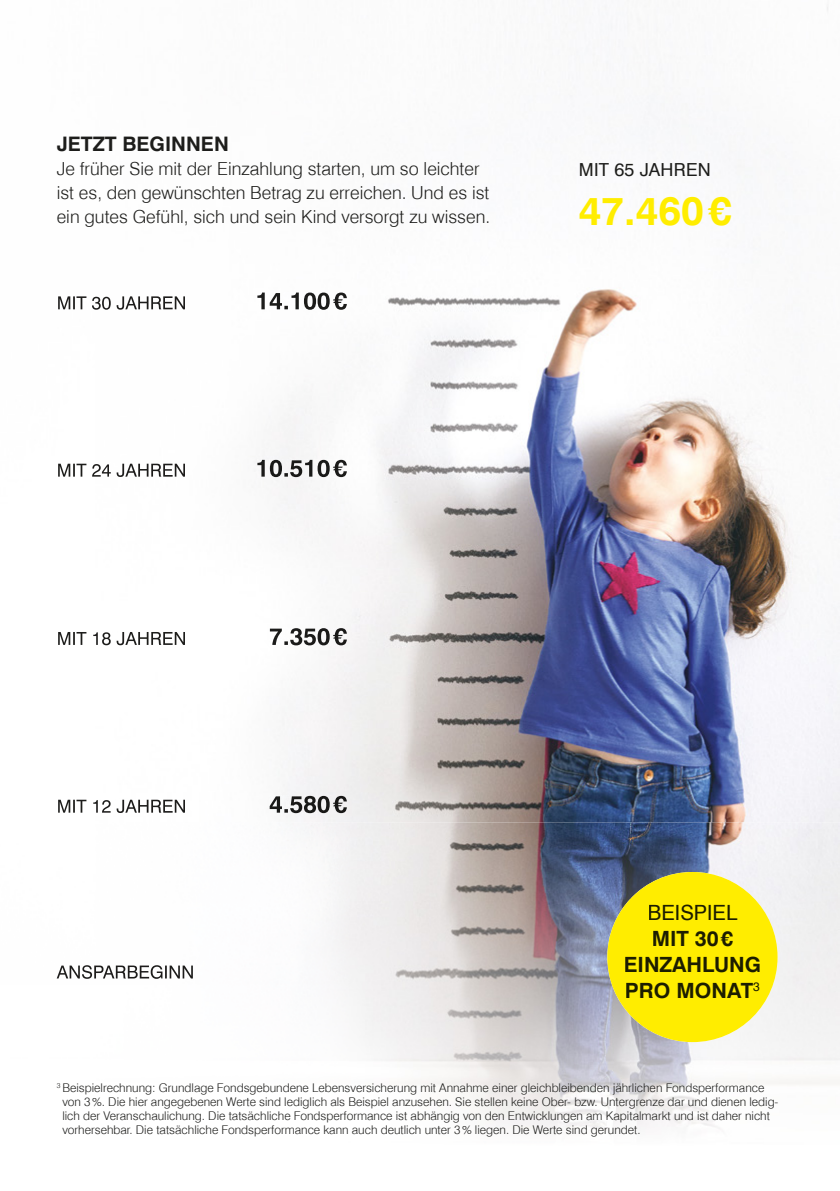
<style>
.page{position:relative;width:840px;height:1191px;background:#fff}
.page>*{position:absolute;margin:0;border:0;box-sizing:border-box;transform-origin:0 0}
.t1{font:700 40px "Swiss 721 TL";color:#ffed00}
.t2{font:700 21px/26px "Swiss 721 TL";color:#1c1d00;text-align:center}
.t3{font:21px "Swiss 721 TL";color:#1c1d00}
.t4{font:700 20px "Swiss 721 TL";color:#1d1d1b}
.t5{font:300 18px/24px "Swiss 721 TL";color:#1d1d1b}
.t6{font:18px "Swiss 721 TL";letter-spacing:.01em;color:#1d1d1b}
.t7{font:300 12px/14px "Swiss 721 TL";color:#1d1d1b}
</style>
<div class="page">
<img style="left:58px;top:7px;width:781px;height:815px">
<img style="left:56px;top:822px;width:573px;height:308px">
<img style="left:629px;top:822px;width:210px;height:123px">
<div style="left:700px;top:945px;width:139px;height:182px;background:#f6f6f6"></div>
<img style="left:629px;top:1015px;width:71px;height:112px">
<img style="left:58px;top:799px;width:127px;height:14px">
<img style="left:269px;top:796px;width:77px;height:17px">
<img style="left:58px;top:632px;width:127px;height:13px">
<img style="left:270px;top:628px;width:76px;height:17px">
<img style="left:58px;top:464px;width:127px;height:13px">
<img style="left:257px;top:460px;width:89px;height:17px">
<img style="left:58px;top:296px;width:127px;height:14px">
<img style="left:257px;top:292px;width:89px;height:18px">
<div style="left:607px;top:872px;width:170px;height:170px;background:#ffed00;border-radius:50%"></div>
<img style="left:57px;top:965px;width:136px;height:13px">
<h3 class="t4" style="left:57px;top:130px;width:173px">JETZT BEGINNEN</h3>
<h3 class="t5" style="left:57px;top:155px;width:434px">Je früher Sie mit der Einzahlung starten, um so leichter ist es, den gewünschten Betrag zu erreichen. Und es ist ein gutes Gefühl, sich und sein Kind versorgt zu wissen.</h3>
<h3 class="t6" style="left:578px;top:158px;width:133px">MIT 65 JAHREN</h3>
<h1 class="t1" style="left:578px;top:185px;width:154px">47.460 €</h1>
<h2 class="t3" style="left:647px;top:899px;width:91px">BEISPIEL</h2>
<h2 class="t2" style="left:623px;top:925px;width:139px">MIT 30 €<br>EINZAHLUNG<br>PRO MONAT<sup>3</sup></h2>
<p class="t7" style="left:62px;top:1080px;width:717px;text-indent:-6px"><sup>3</sup> Beispielrechnung: Grundlage Fondsgebundene Lebensversicherung mit Annahme einer gleichbleibenden jährlichen Fondsperformance von 3 %. Die hier angegebenen Werte sind lediglich als Beispiel anzusehen. Sie stellen keine Ober- bzw. Untergrenze dar und dienen ledig&shy;lich der Veranschaulichung. Die tatsächliche Fondsperformance ist abhängig von den Entwicklungen am Kapitalmarkt und ist daher nicht vorhersehbar. Die tatsächliche Fondsperformance kann auch deutlich unter 3 % liegen. Die Werte sind gerundet.</p>
</div>
